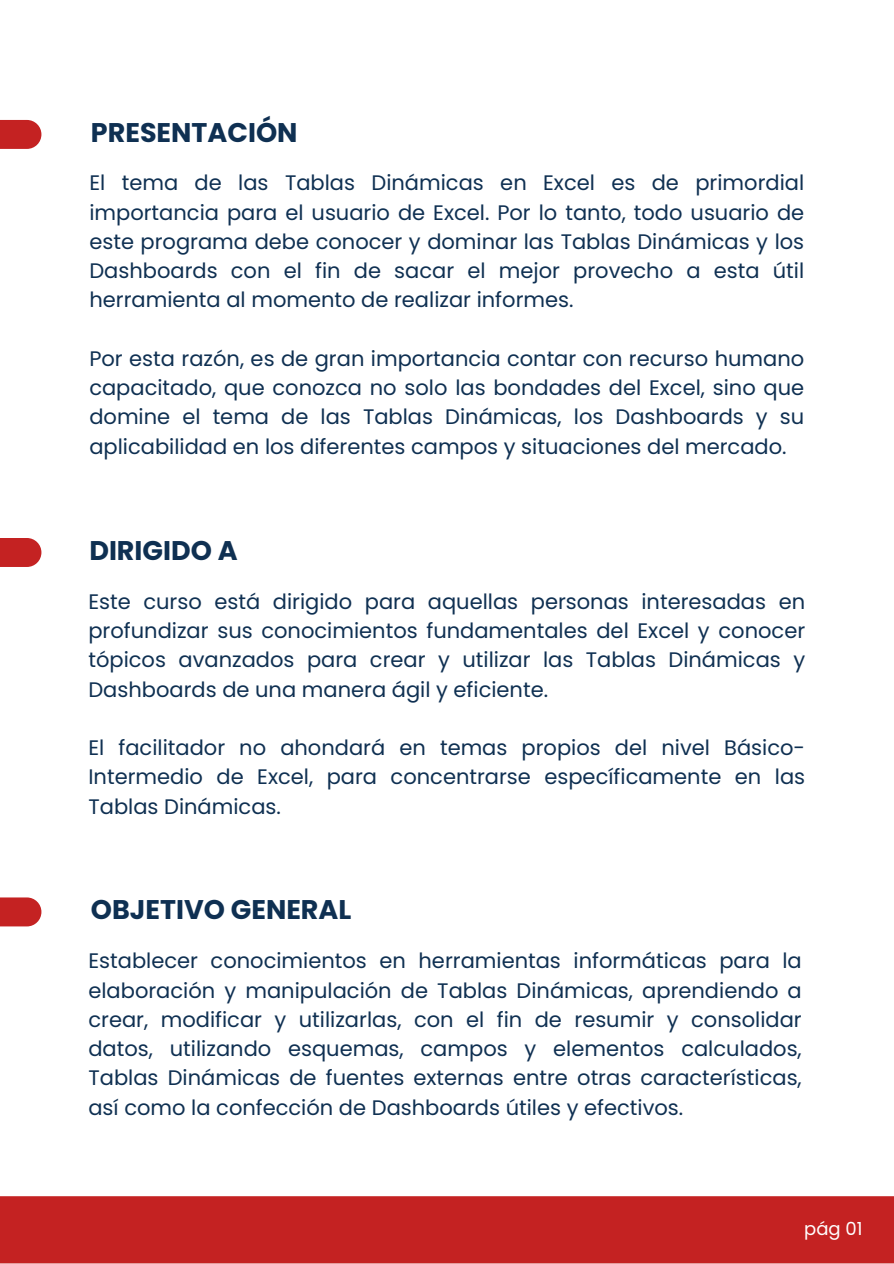
<style>
.page{position:relative;width:894px;height:1264px;background:#fff}
.page>*{position:absolute;margin:0;border:0;box-sizing:border-box;transform-origin:0 0}
.t1{font:700 27px "Poppins";color:#0f3052}
.t2{font:21px/29.2px "Poppins";color:#0f3052;text-align:justify}
.t3{font:18px "Poppins";color:#fff}
</style>
<div class="page">
<div style="left:0;top:1196px;width:893px;height:67px;background:#c42222"></div>
<svg style="left:0;top:120px;width:41px;height:29px"></svg>
<svg style="left:0;top:897px;width:41px;height:29px"></svg>
<svg style="left:0;top:538px;width:41px;height:29px"></svg>
<h2 class="t1" style="left:91px;top:113px;width:208px">PRESENTACIÓN</h2>
<p class="t2" style="left:89px;top:168px;width:716px">El tema de las Tablas Dinámicas en Excel es de primordial importancia para el usuario de Excel. Por lo tanto, todo usuario de este programa debe conocer y dominar las Tablas Dinámicas y los Dashboards con el fin de sacar el mejor provecho a esta útil herramienta al momento de realizar informes.</p>
<h1 class="t2" style="left:89px;top:344px;width:716px">Por esta razón, es de gran importancia contar con recurso humano capacitado, que conozca no solo las bondades del Excel, sino que domine el tema de las Tablas Dinámicas, los Dashboards y su aplicabilidad en los diferentes campos y situaciones del mercado.</h1>
<h1 class="t1" style="left:89px;top:531px;width:150px">DIRIGIDO A</h1>
<h2 class="t2" style="left:88px;top:586px;width:718px">Este curso está dirigido para aquellas personas interesadas en profundizar sus conocimientos fundamentales del Excel y conocer tópicos avanzados para crear y utilizar las Tablas Dinámicas y Dashboards de una manera ágil y eficiente.</h2>
<h2 class="t2" style="left:88px;top:733px;width:718px">El facilitador no ahondará en temas propios del nivel Básico-Intermedio de Excel, para concentrarse específicamente en las Tablas Dinámicas.</h2>
<h2 class="t1" style="left:91px;top:890px;width:262px">OBJETIVO GENERAL</h2>
<p class="t2" style="left:88px;top:946px;width:714px">Establecer conocimientos en herramientas informáticas para la elaboración y manipulación de Tablas Dinámicas, aprendiendo a crear, modificar y utilizarlas, con el fin de resumir y consolidar datos, utilizando esquemas, campos y elementos calculados, Tablas Dinámicas de fuentes externas entre otras características, así como la confección de Dashboards útiles y efectivos.</p>
<p class="t3" style="left:804px;top:1216px;width:60px">pág 01</p>
</div>
